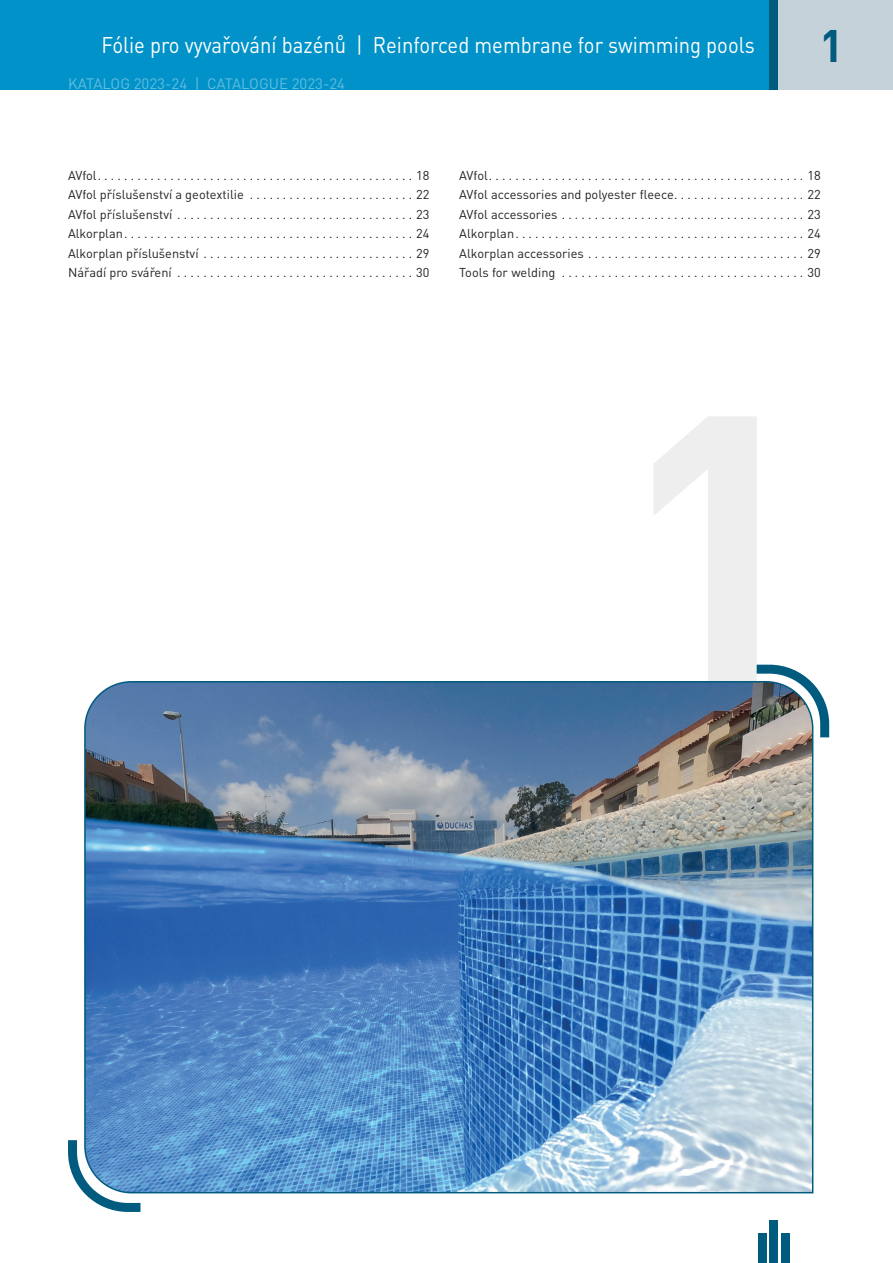
<style>
.page{position:relative;width:893px;height:1263px;background:#fff}
.page>*{position:absolute;margin:0;border:0;box-sizing:border-box;transform-origin:0 0}
.t1{font:700 45px "DIN Pro";color:#005b7f}
.t2{font:22.5px "DIN Pro";color:#fff;scale:.9 1}
.t3{font:15px "DIN Pro";color:#62bde0}
.t4{font:12.75px/19.5px "DIN Pro";color:#231f20;text-align:justify}
</style>
<div class="page">
<div style="left:775px;top:0;width:118px;height:89px;background:#c6d2d9"></div>
<div style="left:0;top:0;width:773px;height:89px;background:#0092c8"></div>
<div style="left:770px;top:0;width:8px;height:89px;background:#005b7f"></div>
<div style="left:770px;top:1220px;width:8px;height:43px;background:#005b7f"></div>
<div style="left:758px;top:1233px;width:8px;height:30px;background:#005b7f"></div>
<div style="left:781px;top:1233px;width:9px;height:30px;background:#005b7f"></div>
<img style="left:84px;top:681px;width:730px;height:513px">
<img style="left:748px;top:664px;width:82px;height:82px">
<svg style="left:68px;top:1131px;width:81px;height:81px"></svg>
<h2 class="t2" style="left:101px;top:30px;width:727px">Fólie pro vyvařování bazénů | Reinforced membrane for swimming pools</h2>
<p class="t3" style="left:68px;top:74px;width:279px">KATALOG 2023-24 | CATALOGUE 2023-24</p>
<h1 class="t1" style="left:819px;top:15px;width:26px">1</h1>
<p class="t4" style="left:68px;top:165px;width:363px">AVfol . . . . . . . . . . . . . . . . . . . . . . . . . . . . . . . . . . . . . . . . . . . . . . . . 18<br>AVfol příslušenství a geotextilie . . . . . . . . . . . . . . . . . . . . . . . . . 22<br>AVfol příslušenství . . . . . . . . . . . . . . . . . . . . . . . . . . . . . . . . . . . . 23<br>Alkorplan . . . . . . . . . . . . . . . . . . . . . . . . . . . . . . . . . . . . . . . . . . . . 24<br>Alkorplan příslušenství . . . . . . . . . . . . . . . . . . . . . . . . . . . . . . . . 29<br>Nářadí pro sváření . . . . . . . . . . . . . . . . . . . . . . . . . . . . . . . . . . . . 30</p>
<p class="t4" style="left:459px;top:165px;width:363px">AVfol . . . . . . . . . . . . . . . . . . . . . . . . . . . . . . . . . . . . . . . . . . . . . . . . 18<br>AVfol accessories and polyester fleece . . . . . . . . . . . . . . . . . . . . 22<br>AVfol accessories . . . . . . . . . . . . . . . . . . . . . . . . . . . . . . . . . . . . . 23<br>Alkorplan . . . . . . . . . . . . . . . . . . . . . . . . . . . . . . . . . . . . . . . . . . . . 24<br>Alkorplan accessories . . . . . . . . . . . . . . . . . . . . . . . . . . . . . . . . . 29<br>Tools for welding . . . . . . . . . . . . . . . . . . . . . . . . . . . . . . . . . . . . . 30</p>
</div>
